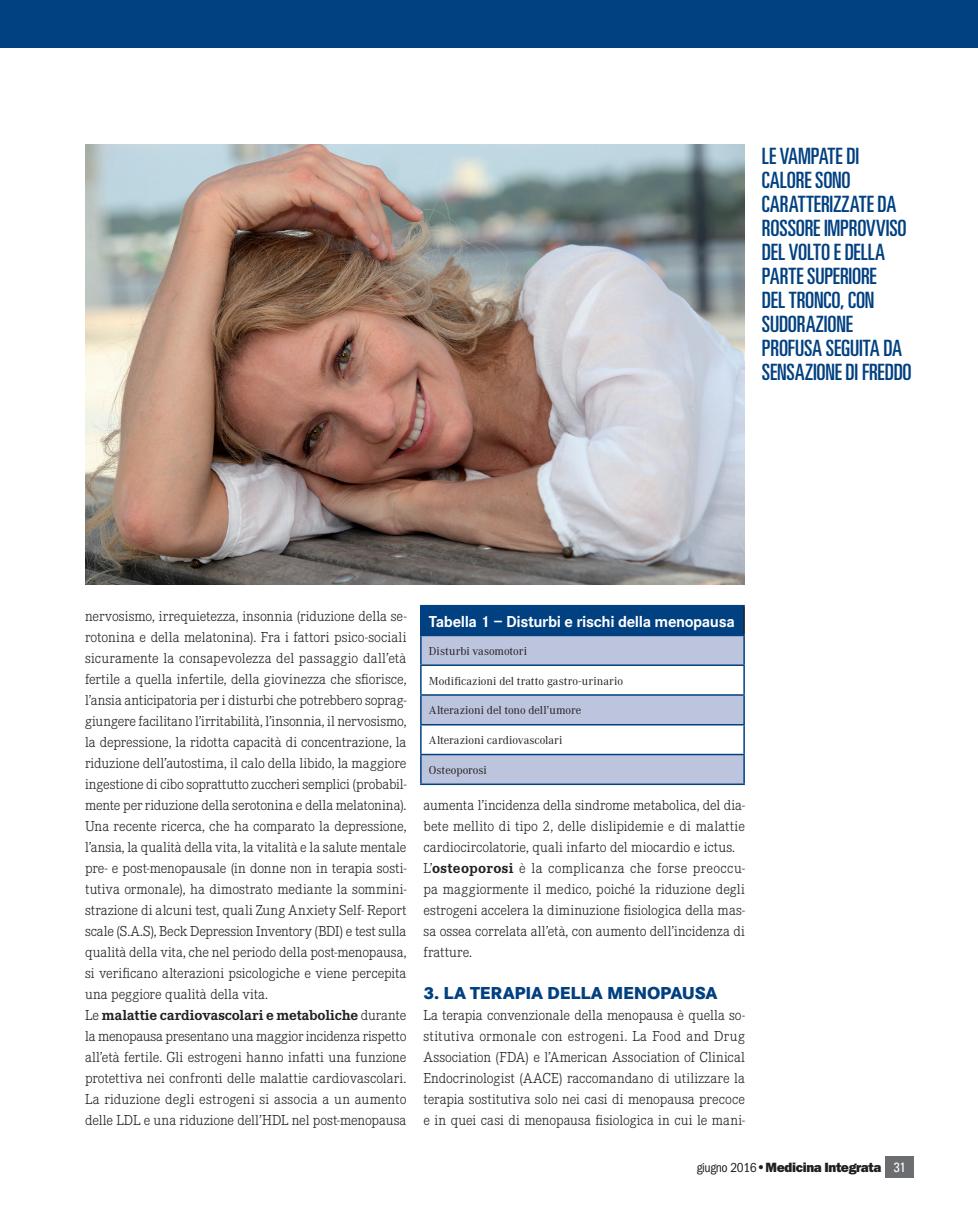
<style>
.page{position:relative;width:978px;height:1212px;background:#fff}
.page>*{position:absolute;margin:0;border:0;box-sizing:border-box;transform-origin:0 0}
.t1{font:ultra-condensed 22.5px/24px "Univers LT Std";letter-spacing:-.01em;color:#014081}
.t2{font:700 18px "Corporate S Extra";letter-spacing:-.015em;color:#014081}
.t3{font:16.5px "Corporate S Bold";letter-spacing:-.025em;color:#fff}
.t4{font:15px/21px "Corporate E Light";color:#231f20;text-align:justify}
.t5{font:15px "Corporate E Bold";letter-spacing:.005em;color:#231f20}
.t6{font:13.5px "ITC Franklin Gothic Std Hvy";letter-spacing:-.025em;color:#231f20}
.t7{font:12px "Corporate A Regular";letter-spacing:.005em;color:#231f20}
.s1{font-family:"Corporate E Light"}
.s2{font-family:"Corporate E Bold"}
.s3{font-family:"ITC Franklin Gothic Std";font-stretch:condensed}
.s4{font-family:"Univers LT Std";font-stretch:condensed}
.s5{font-family:"Univers LT Std";font-stretch:condensed;color:#fff}
</style>
<div class="page">
<div style="left:0;top:0;width:978px;height:48px;background:#014081"></div>
<div style="left:885px;top:1156px;width:29px;height:21px;background:#6c6d70"></div>
<img style="left:85px;top:144px;width:660px;height:440px">
<div style="left:421px;top:606px;width:323px;height:29px;background:#014081"></div>
<div style="left:422px;top:636px;width:321px;height:147px;background:#bdc4dd"></div>
<svg style="left:422px;top:666px;width:321px;height:88px"></svg>
<hr style="left:420px;top:606px;width:2px;height:29px;background:#014081">
<hr style="left:420px;top:605px;width:325px;height:1px;background:#014081">
<hr style="left:743px;top:606px;width:2px;height:29px;background:#231f20">
<hr style="left:420px;top:635px;width:325px;height:1px;background:#014081">
<hr style="left:420px;top:636px;width:2px;height:28px;background:#014081">
<hr style="left:743px;top:636px;width:2px;height:28px;background:#014081">
<hr style="left:420px;top:696px;width:2px;height:28px;background:#014081">
<hr style="left:743px;top:696px;width:2px;height:28px;background:#014081">
<hr style="left:420px;top:755px;width:2px;height:28px;background:#014081">
<hr style="left:743px;top:755px;width:2px;height:28px;background:#014081">
<hr style="left:420px;top:783px;width:325px;height:2px;background:#014081">
<hr style="left:420px;top:666px;width:2px;height:28px;background:#014081">
<hr style="left:420px;top:664px;width:325px;height:2px;background:#014081">
<hr style="left:743px;top:666px;width:2px;height:28px;background:#014081">
<hr style="left:420px;top:694px;width:325px;height:2px;background:#014081">
<hr style="left:420px;top:725px;width:2px;height:29px;background:#014081">
<hr style="left:420px;top:724px;width:325px;height:1px;background:#014081">
<hr style="left:743px;top:725px;width:2px;height:29px;background:#014081">
<hr style="left:420px;top:754px;width:325px;height:1px;background:#014081">
<h1 class="t1" style="left:762px;top:144px;width:151px">LE VAMPATE DI<br>CALORE SONO<br>CARATTERIZZATE DA<br>ROSSORE IMPROVVISO<br>DEL VOLTO E DELLA<br>PARTE SUPERIORE<br>DEL TRONCO, CON<br>SUDORAZIONE<br>PROFUSA SEGUITA DA<br>SENSAZIONE DI FREDDO</h1>
<p class="t4" style="left:85px;top:606px;width:323px">nervosismo, irrequietezza, insonnia (riduzione della se&shy;rotonina e della melatonina). Fra i fattori psico-sociali sicuramente la consapevolezza del passaggio dall’età fertile a quella infertile, della giovinezza che sfiorisce, l’ansia anticipatoria per i disturbi che potrebbero soprag&shy;giungere facilitano l’irritabilità, l’insonnia, il nervosismo, la depressione, la ridotta capacità di concentrazione, la riduzione dell’autostima, il calo della libido, la maggiore ingestione di cibo soprattutto zuccheri semplici (probabil&shy;mente per riduzione della serotonina e della melatonina).<br>Una recente ricerca, che ha comparato la depressione, l’ansia, la qualità della vita, la vitalità e la salute mentale pre- e post-menopausale (in donne non in terapia sosti&shy;tutiva ormonale), ha dimostrato mediante la sommini&shy;strazione di alcuni test, quali Zung Anxiety Self- Report scale (S.A.S), Beck Depression Inventory (BDI) e test sulla qualità della vita, che nel periodo della post-menopausa, si verificano alterazioni psicologiche e viene percepita una peggiore qualità della vita.</p>
<p class="t5" style="left:85px;top:1007px;width:323px"><span class="s1">Le</span> malattie cardiovascolari e metaboliche <span class="s1">durante</span></p>
<p class="t4" style="left:85px;top:1026px;width:323px">la menopausa presentano una maggior incidenza rispetto all’età fertile. Gli estrogeni hanno infatti una funzione protettiva nei confronti delle malattie cardiovascolari.<br>La riduzione degli estrogeni si associa a un aumento delle LDL e una riduzione dell’HDL nel post-menopausa</p>
<p class="t3" style="left:429px;top:611px;width:307px">Tabella 1 – Disturbi e rischi della menopausa</p>
<p class="t7" style="left:429px;top:644px;width:100px">Disturbi vasomotori</p>
<p class="t7" style="left:429px;top:674px;width:196px">Modificazioni del tratto gastro-urinario</p>
<p class="t7" style="left:429px;top:704px;width:154px">Alterazioni del tono dell’umore</p>
<p class="t7" style="left:429px;top:733px;width:135px">Alterazioni cardiovascolari</p>
<p class="t7" style="left:429px;top:763px;width:59px">Osteoporosi</p>
<p class="t4" style="left:423px;top:795px;width:323px;text-align:left">aumenta l’incidenza della sindrome metabolica, del dia&shy;bete mellito di tipo 2, delle dislipidemie e di malattie cardiocircolatorie, quali infarto del miocardio e ictus.<br>L’<span class="s2">osteoporosi</span> è la complicanza che forse preoccu&shy;pa maggiormente il medico, poiché la riduzione degli estrogeni accelera la diminuzione fisiologica della mas&shy;sa ossea correlata all’età, con aumento dell’incidenza di fratture.</p>
<p class="t2" style="left:423px;top:982px;width:295px">3. LA TERAPIA DELLA MENOPAUSA</p>
<p class="t4" style="left:423px;top:1005px;width:323px">La terapia convenzionale della menopausa è quella so&shy;stitutiva ormonale con estrogeni. La Food and Drug Association (FDA) e l’American Association of Clinical Endocrinologist (AACE) raccomandano di utilizzare la terapia sostitutiva solo nei casi di menopausa precoce e in quei casi di menopausa fisiologica in cui le mani-</p>
<p class="t6" style="left:697px;top:1159px;width:210px"><span class="s3">giugno 2016</span> <span class="s4">•</span> Medicina Integrata <span class="s5">31</span></p>
</div>
